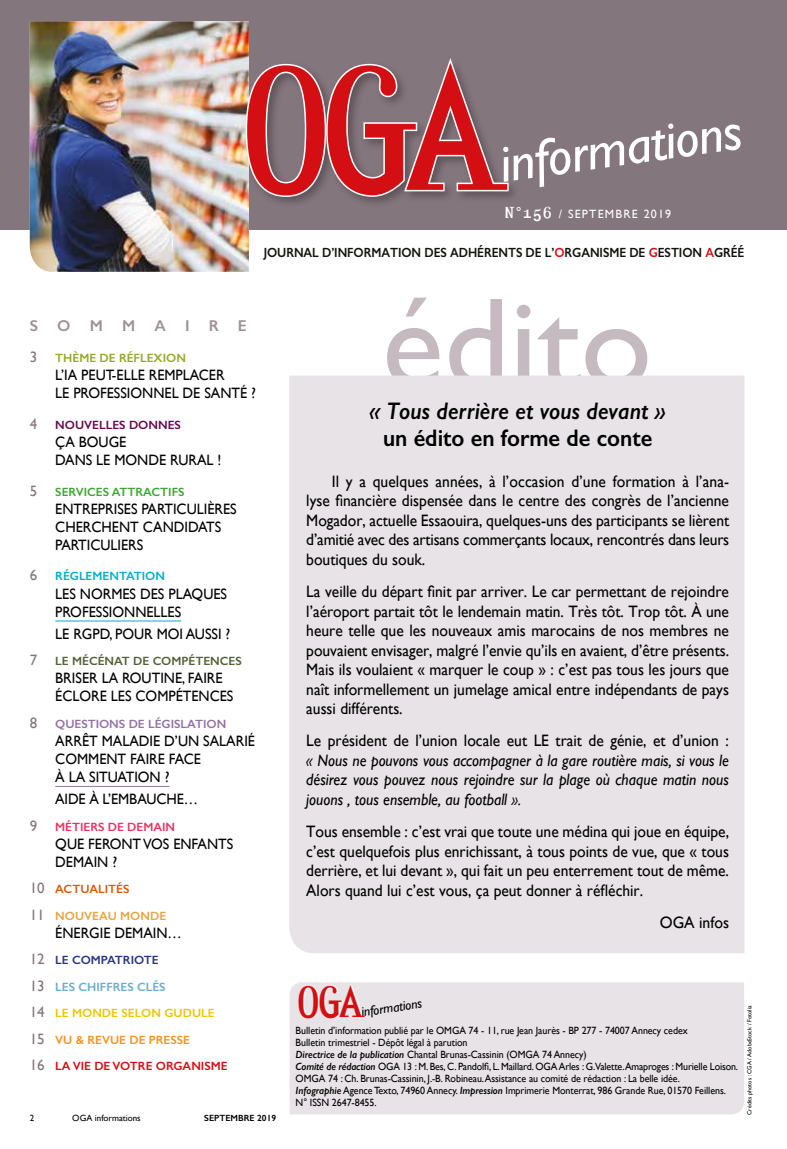
<style>
.page{position:relative;width:787px;height:1149px;background:#fff}
.page>*{position:absolute;margin:0;border:0;box-sizing:border-box;transform-origin:0 0}
.t1{font:300 165px "Amplifier";color:#d40f14;scale:.9 1}
.t2{font:129px "Gill Sans";color:#c4bac0}
.t3{font:italic 54px "Gill Sans";color:#fff}
.t4{font:300 41.25px "Amplifier";color:#d40f14;scale:.9 1}
.t5{font:italic 600 24px "Gill Sans";color:#000;scale:.94 1}
.t6{font:600 24px "Gill Sans";color:#000;scale:.94 1}
.t7{font:16.5px/19.5px "Gill Sans";color:#000;text-align:justify;scale:.94 1}
.t8{font:italic 16.5px/19.5px "Gill Sans";color:#000;text-align:justify;scale:.94 1}
.t9{font:16.5px "Gill Sans";color:#000;scale:.95 1}
.t10{font:600 15.75px "Gill Sans";letter-spacing:1.215em;color:#9e9198}
.t11{font:15px/18px "Gill Sans";color:#000;scale:.95 1}
.t12{font:italic 13.5px "Gill Sans";color:#000}
.t13{font:600 13.35px "Gill Sans";letter-spacing:-.005em;color:#12110c;scale:.9 1}
.t14{font:600 12px "Gill Sans";color:#516235}
.t15{font:600 12px "Gill Sans";color:#9472a6}
.t16{font:600 12px "Gill Sans";color:#d40f14}
.t17{font:600 12px "Gill Sans";color:#ecc500}
.t18{font:12px "Gill Sans";letter-spacing:.1em;color:#fff}
.t19{font:600 12px "Gill Sans";color:#3fa535}
.t20{font:600 12px "Gill Sans";color:#f39325}
.t21{font:600 12px "Gill Sans";color:#96a825}
.t22{font:600 12px "Gill Sans";color:#6cabd0}
.t23{font:600 12px "Gill Sans";color:#680850}
.t24{font:600 12px "Gill Sans";color:#e83363}
.t25{font:600 12px "Gill Sans";color:#00afcb}
.t26{font:600 12px "Gill Sans";color:#283583}
.t27{font:600 12px "Gill Sans";color:#e6a444}
.t28{font:600 12px "Gill Sans";color:#db5a08}
.t29{font:10.5px/12px "Gill Sans";letter-spacing:-.005em;color:#000;scale:.95 1}
.t30{font:9px "Gill Sans";color:#000}
.t31{font:600 9px "Gill Sans";color:#000}
.t32{font:6px "Gill Sans";color:#000}
.s1{font-family:"Amplifier";font-weight:300;font-size:15px}
.s2{font-size:15px}
.s3{color:#d40f14}
.s4{font-weight:400;font-size:15px;color:#84767d}
.s5{font-weight:600;font-style:italic}
</style>
<div class="page">
<div style="left:0;top:0;width:787px;height:230px;background:#84767d"></div>
<div style="left:289px;top:375px;width:455px;height:577px;background:#e8e3e6"></div>
<div style="left:290px;top:982px;width:454px;height:131px;background:#e8e3e6"></div>
<hr style="left:55px;top:620px;width:126px;height:1px;background:#00afcb">
<hr style="left:55px;top:785px;width:114px;height:1px;background:#9472a6">
<img style="left:30px;top:21px;width:219px;height:251px">
<div style="left:242px;top:56px;width:279px;height:153px;background:#000;opacity:.3"></div>
<svg style="left:244px;top:54px;width:266px;height:144px"></svg>
<h1 class="t1" style="left:238px;top:20px;width:294px">OGA</h1>
<h3 class="t3" style="left:495px;top:133px;width:245px;rotate:-8deg">informations</h3>
<p class="t18" style="left:504px;top:207px;width:169px"><span class="s1">N</span><span class="s2">°</span><span class="s1">156</span> / SEPTEMBRE 2019</p>
<p class="t13" style="left:264px;top:244px;width:535px">JOURNAL D’INFORMATION DES ADHÉRENTS DE L’<span class="s3">O</span>RGANISME DE <span class="s3">G</span>ESTION <span class="s3">A</span>GRÉÉ</p>
<p class="t10" style="left:30px;top:316px;width:219px">SOMMAIRE</p>
<p class="t21" style="left:30px;top:350px;width:158px"><span class="s4">3</span> THÈME DE RÉFLEXION</p>
<p class="t11" style="left:55px;top:366px;width:213px">L’IA PEUT-ELLE REMPLACER<br>LE PROFESSIONNEL DE SANTÉ ?</p>
<p class="t23" style="left:30px;top:417px;width:153px"><span class="s4">4</span> NOUVELLES DONNES</p>
<p class="t11" style="left:55px;top:432px;width:176px">ÇA BOUGE<br>DANS LE MONDE RURAL !</p>
<p class="t19" style="left:30px;top:484px;width:156px"><span class="s4">5</span> SERVICES ATTRACTIFS</p>
<p class="t11" style="left:55px;top:499px;width:192px">ENTREPRISES PARTICULIÈRES<br>CHERCHENT CANDIDATS<br>PARTICULIERS</p>
<p class="t25" style="left:30px;top:569px;width:137px"><span class="s4">6</span> RÉGLEMENTATION</p>
<p class="t11" style="left:55px;top:584px;width:182px">LES NORMES DES PLAQUES<br>PROFESSIONNELLES</p>
<p class="t11" style="left:55px;top:624px;width:186px">LE RGPD, POUR MOI AUSSI ?</p>
<p class="t14" style="left:30px;top:653px;width:213px"><span class="s4">7</span> LE MÉCÉNAT DE COMPÉTENCES</p>
<p class="t11" style="left:55px;top:669px;width:189px">BRISER LA ROUTINE, FAIRE<br>ÉCLORE LES COMPÉTENCES</p>
<p class="t15" style="left:30px;top:716px;width:198px"><span class="s4">8</span> QUESTIONS DE LÉGISLATION</p>
<p class="t11" style="left:55px;top:731px;width:212px">ARRÊT MALADIE D’UN SALARIÉ<br>COMMENT FAIRE FACE<br>À LA SITUATION ?</p>
<p class="t11" style="left:55px;top:789px;width:152px">AIDE À L’EMBAUCHE…</p>
<p class="t24" style="left:30px;top:819px;width:147px"><span class="s4">9</span> MÉTIERS DE DEMAIN</p>
<p class="t11" style="left:55px;top:834px;width:189px">QUE FERONT VOS ENFANTS<br>DEMAIN ?</p>
<p class="t28" style="left:30px;top:881px;width:101px"><span class="s4">10</span> ACTUALITÉS</p>
<p class="t27" style="left:30px;top:908px;width:138px"><span class="s4">11</span> NOUVEAU MONDE</p>
<p class="t11" style="left:55px;top:923px;width:135px">ÉNERGIE DEMAIN…</p>
<p class="t26" style="left:30px;top:952px;width:130px"><span class="s4">12</span> LE COMPATRIOTE</p>
<p class="t22" style="left:30px;top:979px;width:137px"><span class="s4">13</span> LES CHIFFRES CLÉS</p>
<p class="t17" style="left:30px;top:1005px;width:186px"><span class="s4">14</span> LE MONDE SELON GUDULE</p>
<p class="t20" style="left:30px;top:1032px;width:162px"><span class="s4">15</span> VU &amp; REVUE DE PRESSE</p>
<p class="t16" style="left:30px;top:1058px;width:199px"><span class="s4">16</span> LA VIE DE VOTRE ORGANISME</p>
<p class="t30" style="left:30px;top:1112px;width:6px">2</p>
<p class="t30" style="left:72px;top:1112px;width:70px">OGA informations</p>
<p class="t31" style="left:204px;top:1112px;width:73px">SEPTEMBRE 2019</p>
<h2 class="t2" style="left:382px;top:267px;width:271px">édito</h2>
<h3 class="t5" style="left:370px;top:396px;width:315px">« Tous derrière et vous devant »</h3>
<h3 class="t6" style="left:383px;top:423px;width:288px">un édito en forme de conte</h3>
<p class="t7" style="left:306px;top:471px;width:451px;text-indent:26px">Il y a quelques années, à l’occasion d’une formation à l’ana&shy;lyse financière dispensée dans le centre des congrès de l’ancienne Mogador, actuelle Essaouira, quelques-uns des participants se lièrent d’amitié avec des artisans commerçants locaux, rencontrés dans leurs boutiques du souk.</p>
<p class="t7" style="left:306px;top:581px;width:451px">La veille du départ finit par arriver. Le car permettant de rejoindre l’aéroport partait tôt le lendemain matin. Très tôt. Trop tôt. À une heure telle que les nouveaux amis marocains de nos membres ne pouvaient envisager, malgré l’envie qu’ils en avaient, d’être présents.<br>Mais ils voulaient « marquer le coup » : c’est pas tous les jours que naît informellement un jumelage amical entre indépendants de pays aussi différents.</p>
<p class="t7" style="left:306px;top:730px;width:451px">Le président de l’union locale eut LE trait de génie, et d’union :</p>
<p class="t8" style="left:306px;top:750px;width:451px">« Nous ne pouvons vous accompagner à la gare routière mais, si vous le désirez vous pouvez nous rejoindre sur la plage où chaque matin nous jouons , tous ensemble, au football ».</p>
<p class="t7" style="left:306px;top:821px;width:451px">Tous ensemble : c’est vrai que toute une médina qui joue en équipe, c’est quelquefois plus enrichissant, à tous points de vue, que « tous derrière, et lui devant », qui fait un peu enterrement tout de même.<br>Alors quand lui c’est vous, ça peut donner à réfléchir.</p>
<p class="t9" style="left:659px;top:912px;width:74px">OGA infos</p>
<h3 class="t4" style="left:296px;top:974px;width:76px">OGA</h3>
<p class="t12" style="left:360px;top:1003px;width:62px;rotate:-8deg">informations</p>
<p class="t29" style="left:296px;top:1024px;width:467px">Bulletin d’information publié par le OMGA 74 - 11, rue Jean Jaurès - BP 277 - 74007 Annecy cedex<br>Bulletin trimestriel - Dépôt légal à parution<br><span class="s5">Directrice de la publication</span> Chantal Brunas-Cassinin (OMGA 74 Annecy)<br><span class="s5">Comité de rédaction</span> OGA 13 : M. Bes, C. Pandolfi, L. Maillard. OGA Arles : G.Valette.Amaproges : Murielle Loison.<br>OMGA 74 : Ch. Brunas-Cassinin, J.-B. Robineau. Assistance au comité de rédaction : La belle idée.<br><span class="s5">Infographie</span> Agence Texto, 74960 Annecy. <span class="s5">Impression</span> Imprimerie Monterrat, 986 Grande Rue, 01570 Feillens.<br>N° ISSN 2647-8455.</p>
<p class="t32" style="left:746px;top:1114px;width:111px;rotate:-90deg">Crédits photos : CGA / AdobeStock / Fotolia</p>
</div>
